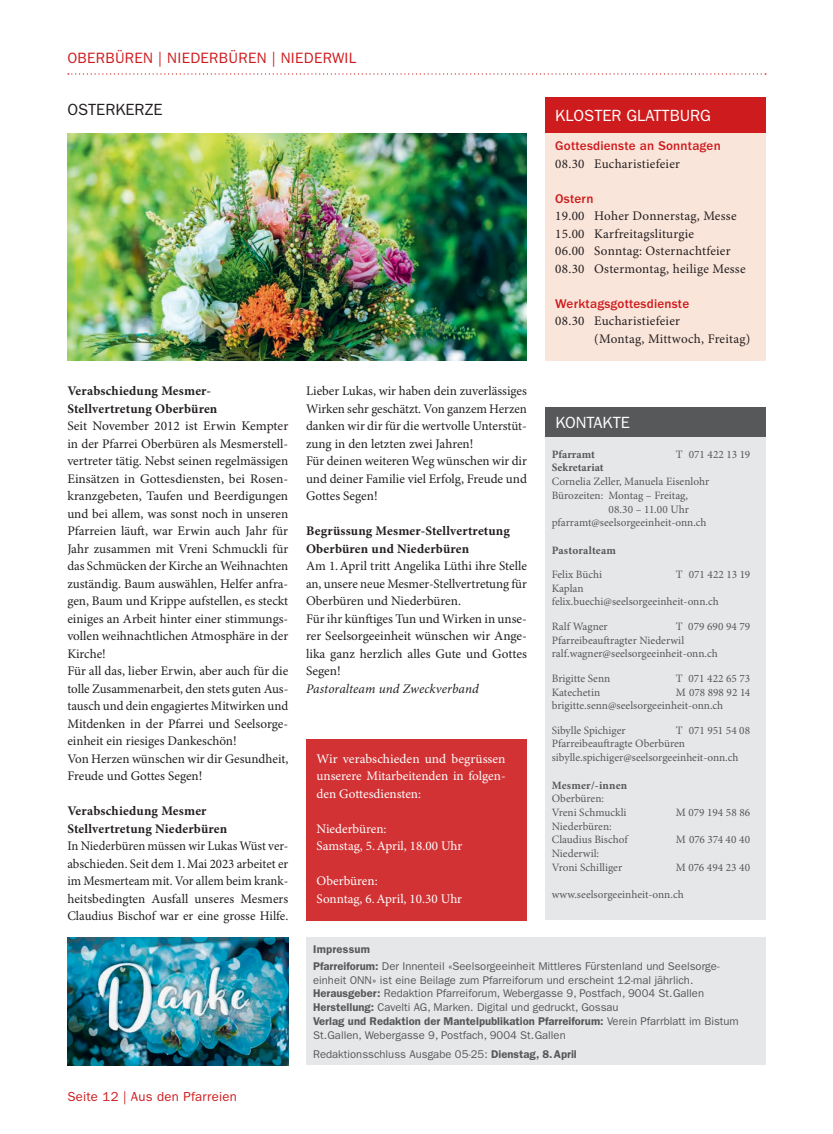
<style>
.page{position:relative;width:833px;height:1134px;background:#fff}
.page>*{position:absolute;margin:0;border:0;box-sizing:border-box;transform-origin:0 0}
.t1{font:16.25px "ITC Franklin Gothic Std";color:#fff}
.t2{font:16.25px "ITC Franklin Gothic Std";color:#231f20}
.t3{font:15px "ITC Franklin Gothic Std";letter-spacing:.02em;color:#ce1b1d}
.t4{font:13.12px/17.5px "Minion Pro";color:#231f20}
.t5{font:13.12px/17.5px "Minion Pro";color:#fff}
.t6{font:700 13.12px/17.5px "Minion Pro";letter-spacing:.01em;color:#231f20}
.t7{font:13.12px/17.5px "Minion Pro";letter-spacing:.02em;color:#231f20}
.t8{font:500 13.12px "ITC Franklin Gothic Std";letter-spacing:.015em;color:#ce1b1d}
.t9{font:italic 13.12px "Minion Pro";letter-spacing:.005em;color:#231f20}
.t10{font:13.12px "ITC Franklin Gothic Std";letter-spacing:.02em;color:#ce1b1d}
.t11{font:11.25px/13.8px "Minion Pro";color:#57585a}
.t12{font:11.25px/13.8px "ITC Franklin Gothic Std";color:#57585a}
.t13{font:700 11.25px "Minion Pro";letter-spacing:.01em;color:#57585a}
.s1{font-weight:600}
</style>
<div class="page">
<svg style="left:68px;top:73px;width:698px;height:2px"></svg>
<div style="left:306px;top:938px;width:459px;height:127px;background:#e6e7e9"></div>
<div style="left:544px;top:98px;width:221px;height:35px;background:#ce1b1d"></div>
<div style="left:544px;top:407px;width:221px;height:31px;background:#57585a"></div>
<div style="left:544px;top:437px;width:221px;height:483px;background:#e6e7e9"></div>
<div style="left:544px;top:133px;width:221px;height:227px;background:#fae5da"></div>
<div style="left:306px;top:739px;width:221px;height:181px;background:#d23234"></div>
<img style="left:67px;top:133px;width:460px;height:227px">
<img style="left:67px;top:938px;width:221px;height:127px">
<p class="t3" style="left:67px;top:49px;width:290px">OBERBÜREN | NIEDERBÜREN | NIEDERWIL</p>
<p class="t2" style="left:67px;top:100px;width:97px">OSTERKERZE</p>
<p class="t6" style="left:67px;top:383px;width:151px">Verabschiedung Mesmer-<br>Stellvertretung Oberbüren</p>
<p class="t4" style="left:67px;top:418px;width:222px">Seit November 2012 ist Erwin Kempter in der Pfarrei Oberbüren als Mesmerstell&shy;vertreter tätig. Nebst seinen regelmässigen Einsätzen in Gottesdiensten, bei Rosen&shy;kranzgebeten, Taufen und Beerdigungen und bei allem, was sonst noch in unseren Pfarreien läuft, war Erwin auch Jahr für Jahr zusammen mit Vreni Schmuckli für das Schmücken der Kirche an Weihnachten zuständig. Baum auswählen, Helfer anfra&shy;gen, Baum und Krippe aufstellen, es steckt einiges an Arbeit hinter einer stimmungs&shy;vollen weihnachtlichen Atmosphäre in der Kirche!<br>Für all das, lieber Erwin, aber auch für die tolle Zusammenarbeit, den stets guten Aus&shy;tausch und dein engagiertes Mitwirken und Mitdenken in der Pfarrei und Seelsorge&shy;einheit ein riesiges Dankeschön!<br>Von Herzen wünschen wir dir Gesundheit, Freude und Gottes Segen!</p>
<p class="t6" style="left:67px;top:803px;width:161px">Verabschiedung Mesmer<br>Stellvertretung Niederbüren</p>
<p class="t4" style="left:67px;top:838px;width:222px;text-align:justify">In Niederbüren müssen wir Lukas Wüst ver&shy;abschieden. Seit dem 1.Mai 2023 arbeitet er im Mesmerteam mit. Vor allem beim krank&shy;heitsbedingten Ausfall unseres Mesmers Claudius Bischof war er eine grosse Hilfe.</p>
<p class="t4" style="left:306px;top:383px;width:222px">Lieber Lukas, wir haben dein zuverlässiges Wirken sehr geschätzt. Von ganzem Herzen danken wir dir für die wertvolle Unterstüt&shy;zung in den letzten zwei Jahren!<br>Für deinen weiteren Weg wünschen wir dir und deiner Familie viel Erfolg, Freude und Gottes Segen!</p>
<p class="t6" style="left:306px;top:523px;width:205px">Begrüssung Mesmer-Stellvertretung<br>Oberbüren und Niederbüren</p>
<p class="t4" style="left:306px;top:558px;width:222px">Am 1.April tritt Angelika Lüthi ihre Stelle an, unsere neue Mesmer-Stellvertretung für Oberbüren und Niederbüren.<br>Für ihr künftiges Tun und Wirken in unse&shy;rer Seelsorgeeinheit wünschen wir Ange&shy;lika ganz herzlich alles Gute und Gottes Segen!</p>
<p class="t9" style="left:306px;top:681px;width:174px">Pastoralteam und Zweckverband</p>
<p class="t5" style="left:317px;top:750px;width:190px;text-align:justify">Wir verabschieden und begrüssen unserere Mitarbeitenden in folgen&shy;den Gottesdiensten:</p>
<p class="t5" style="left:317px;top:820px;width:147px">Niederbüren:<br>Samstag, 5.April, 18.00 Uhr</p>
<p class="t5" style="left:317px;top:873px;width:147px">Oberbüren:<br>Sonntag, 6.April, 10.30 Uhr</p>
<p class="t1" style="left:555px;top:106px;width:157px">KLOSTER GLATTBURG</p>
<p class="t8" style="left:555px;top:138px;width:167px">Gottesdienste an Sonntagen</p>
<p class="t7" style="left:555px;top:155px;width:126px">08.30 Eucharistiefeier</p>
<p class="t8" style="left:555px;top:191px;width:40px">Ostern</p>
<p class="t7" style="left:555px;top:208px;width:192px">19.00 Hoher Donnerstag, Messe<br>15.00 Karfreitagsliturgie<br>06.00 Sonntag: Osternachtfeier<br>08.30 Ostermontag, heilige Messe</p>
<p class="t8" style="left:555px;top:296px;width:135px">Werktagsgottesdienste</p>
<p class="t4" style="left:594px;top:313px;width:157px;text-indent:-39px">08.30 Eucharistiefeier<br>(Montag, Mittwoch, Freitag)</p>
<p class="t1" style="left:555px;top:413px;width:76px">KONTAKTE</p>
<p class="t13" style="left:552px;top:447px;width:45px">Pfarramt</p>
<p class="t11" style="left:676px;top:447px;width:76px">T 071 422 13 19</p>
<p class="t13" style="left:552px;top:461px;width:53px">Sekretariat</p>
<p class="t11" style="left:552px;top:475px;width:159px">Cornelia Zeller, Manuela Eisenlohr</p>
<p class="t11" style="left:552px;top:489px;width:138px">Bürozeiten: Montag – Freitag,</p>
<p class="t11" style="left:608px;top:502px;width:82px">08.30 – 11.00 Uhr</p>
<p class="t11" style="left:552px;top:516px;width:156px">pfarramt@seelsorgeeinheit-onn.ch</p>
<p class="t13" style="left:552px;top:543px;width:66px">Pastoralteam</p>
<p class="t11" style="left:552px;top:568px;width:52px">Felix Büchi</p>
<p class="t11" style="left:676px;top:568px;width:76px">T 071 422 13 19</p>
<p class="t11" style="left:552px;top:582px;width:168px">Kaplan felix.buechi@seelsorgeeinheit-onn.ch</p>
<p class="t11" style="left:552px;top:620px;width:57px">Ralf Wagner</p>
<p class="t11" style="left:552px;top:620px;width:200px;text-indent:124px">T 079 690 94 79<br>Pfarreibeauftragter Niederwil ralf.wagner@seelsorgeeinheit-onn.ch</p>
<p class="t11" style="left:552px;top:672px;width:60px">Brigitte Senn</p>
<p class="t11" style="left:676px;top:672px;width:76px">T 071 422 65 73</p>
<p class="t11" style="left:552px;top:685px;width:50px">Katechetin</p>
<p class="t11" style="left:552px;top:685px;width:200px;text-indent:124px">M 078 898 92 14 brigitte.senn@seelsorgeeinheit-onn.ch</p>
<p class="t11" style="left:552px;top:724px;width:75px">Sibylle Spichiger</p>
<p class="t11" style="left:552px;top:724px;width:200px;text-indent:124px">T 071 951 54 08<br>Pfarreibeauftragte Oberbüren sibylle.spichiger@seelsorgeeinheit-onn.ch</p>
<p class="t13" style="left:552px;top:778px;width:77px">Mesmer/-innen</p>
<p class="t11" style="left:552px;top:792px;width:76px">Oberbüren:<br>Vreni Schmuckli</p>
<p class="t11" style="left:676px;top:806px;width:76px">M 079 194 58 86</p>
<p class="t11" style="left:552px;top:820px;width:77px">Niederbüren:<br>Claudius Bischof</p>
<p class="t11" style="left:676px;top:833px;width:76px">M 076 374 40 40</p>
<p class="t11" style="left:552px;top:847px;width:72px">Niederwil:<br>Vroni Schilliger</p>
<p class="t11" style="left:676px;top:861px;width:76px">M 076 494 23 40</p>
<p class="t11" style="left:552px;top:888px;width:133px">www.seelsorgeeinheit-onn.ch</p>
<p class="t12" style="left:313px;top:940px;width:408px;line-height:17.2px"><span class="s1">Impressum<br>Pfarreiforum:</span> Der Innenteil «Seelsorgeeinheit Mittleres Fürstenland und Seelsorge-</p>
<p class="t12" style="left:313px;top:973px;width:427px">einheit ONN» ist eine Beilage zum Pfarreiforum und erscheint 12-mal jährlich.<br><span class="s1">Herausgeber:</span> Redaktion Pfarreiforum, Webergasse 9, Postfach, 9004 St.Gallen <span class="s1">Herstellung:</span> Cavelti AG, Marken. Digital und gedruckt, Gossau<br><span class="s1">Verlag und Redaktion der Mantelpublikation Pfarreiforum:</span> Verein Pfarrblatt im Bistum St.Gallen, Webergasse 9, Postfach, 9004 St.Gallen</p>
<p class="t10" style="left:67px;top:1089px;width:171px">Seite 12 | Aus den Pfarreien</p>
<p class="t12" style="left:313px;top:1047px;width:265px">Redaktionsschluss Ausgabe 05-25: <span class="s1">Dienstag, 8.April</span></p>
</div>
